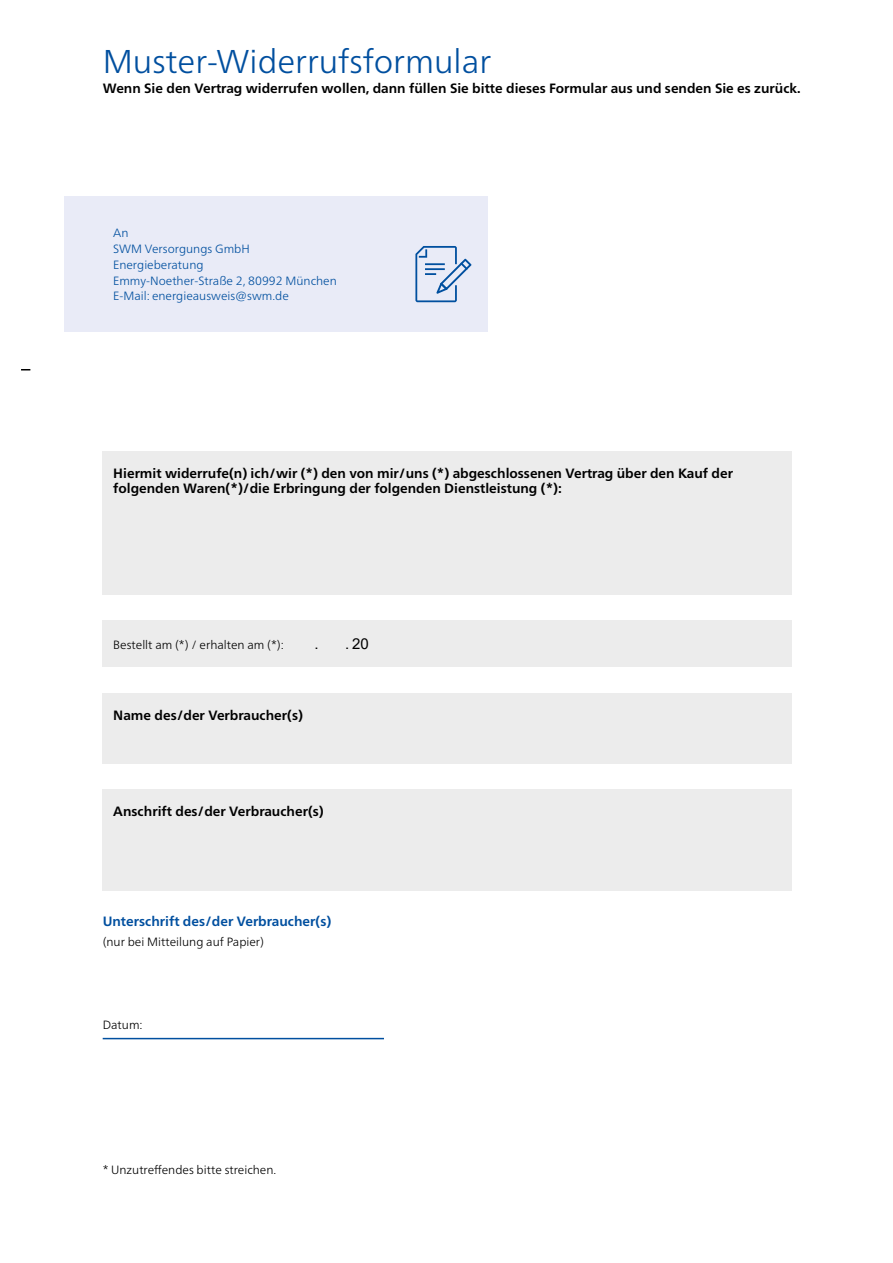
<style>
.page{position:relative;width:893px;height:1263px;background:#fff}
.page>*{position:absolute;margin:0;border:0;box-sizing:border-box;transform-origin:0 0}
.t1{font:300 33px "Frutiger Neue LT Pro";color:#004f9f}
.t2{font:15px "Arial";color:#000}
.t3{font:700 13.5px/15px "Frutiger Neue LT Pro";color:#000}
.t4{font:700 13.5px "Frutiger Neue LT Pro";color:#004f9f}
.t5{font:300 12px/15.8px "Frutiger Neue LT Pro";color:#004f9f}
.t6{font:300 12px "Frutiger Neue LT Pro";color:#000}
</style>
<div class="page">
<div style="left:103px;top:451px;width:689px;height:143px;background:#ececec"></div>
<div style="left:103px;top:620px;width:689px;height:47px;background:#ececec"></div>
<div style="left:103px;top:693px;width:689px;height:70px;background:#ececec"></div>
<div style="left:103px;top:789px;width:689px;height:102px;background:#ececec"></div>
<hr style="left:103px;top:1038px;width:689px;height:1px;background:#004f9f">
<div style="left:64px;top:196px;width:423px;height:136px;background:#e9ebf7"></div>
<svg style="left:415px;top:246px;width:56px;height:56px"></svg>
<div style="left:384px;top:1021px;width:421px;height:31px;background:#fff"></div>
<h1 class="t1" style="left:103px;top:41px;width:390px">Muster-Widerrufsformular</h1>
<p class="t3" style="left:103px;top:81px;width:699px">Wenn Sie den Vertrag widerrufen wollen, dann füllen Sie bitte dieses Formular aus und senden Sie es zurück.</p>
<p class="t5" style="left:113px;top:225px;width:225px">An<br>SWM Versorgungs GmbH<br>Energieberatung<br>Emmy-Noether-Straße 2, 80992 München<br>E-Mail: energieausweis@swm.de</p>
<p class="t3" style="left:113px;top:466px;width:621px">Hiermit widerrufe(n) ich/wir (*) den von mir/uns (*) abgeschlossenen Vertrag über den Kauf der folgenden Waren(*)/die Erbringung der folgenden Dienstleistung (*):</p>
<p class="t6" style="left:113px;top:637px;width:172px">Bestellt am (*) / erhalten am (*):</p>
<p class="t2" style="left:314px;top:634px;width:6px">.</p>
<p class="t2" style="left:345px;top:634px;width:25px">.20</p>
<p class="t3" style="left:113px;top:707px;width:191px">Name des/der Verbraucher(s)</p>
<p class="t3" style="left:113px;top:804px;width:212px">Anschrift des/der Verbraucher(s)</p>
<p class="t4" style="left:103px;top:914px;width:230px">Unterschrift des/der Verbraucher(s)</p>
<p class="t6" style="left:103px;top:934px;width:163px">(nur bei Mitteilung auf Papier)</p>
<p class="t6" style="left:103px;top:1018px;width:42px">Datum:</p>
<p class="t6" style="left:103px;top:1163px;width:175px">* Unzutreffendes bitte streichen.</p>
</div>
